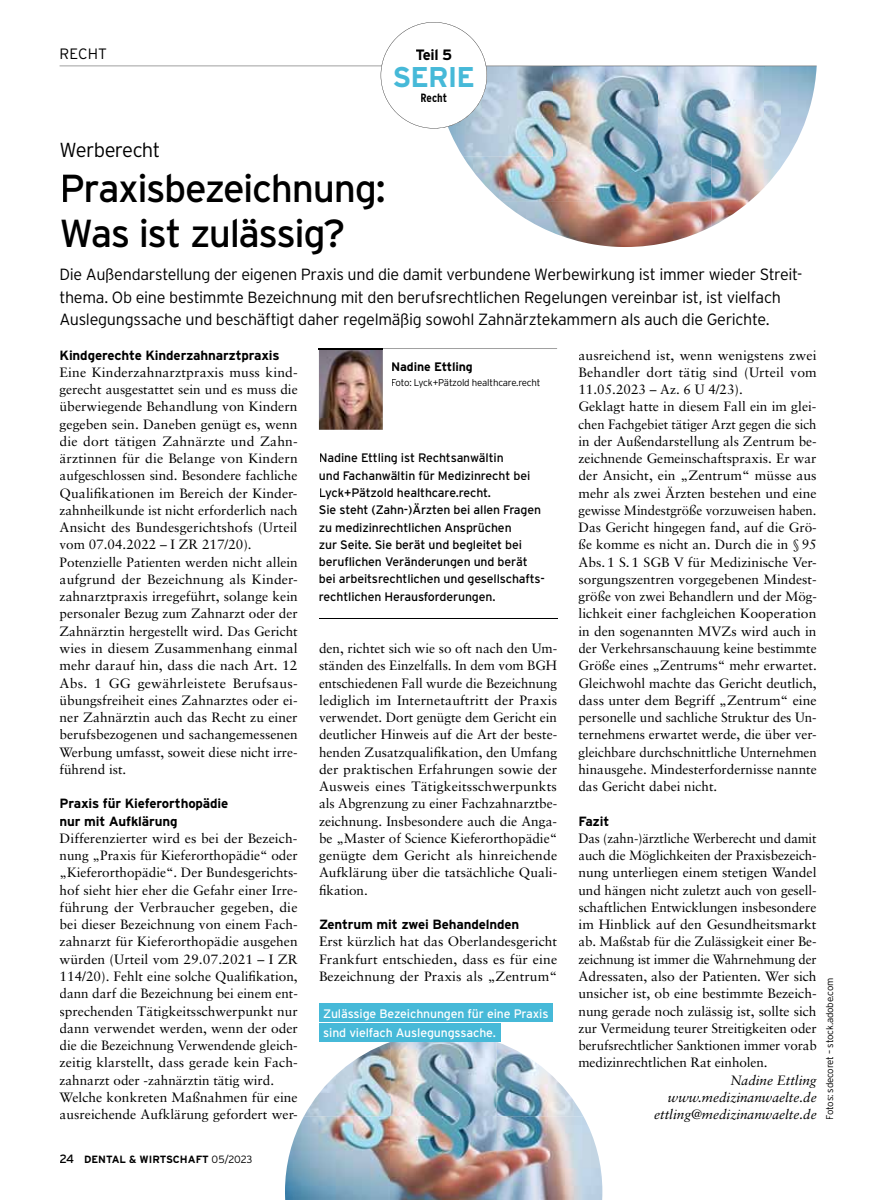
<style>
.page{position:relative;width:889px;height:1200px;background:#fff}
.page>*{position:absolute;margin:0;border:0;box-sizing:border-box;transform-origin:0 0}
.t1{font:39px/45px "Interstate";letter-spacing:-.035em;color:#000}
.t2{font:700 28.5px "Interstate";letter-spacing:-.03em;color:#46b9d8}
.t3{font:300 20.25px "Interstate";letter-spacing:-.03em;color:#000}
.t4{font:300 16.2px/22.5px "Interstate";letter-spacing:-.02em;color:#000}
.t5{font:300 15px "Interstate";letter-spacing:.01em;color:#000}
.t6{font:700 15px "Interstate";color:#000}
.t7{font:13.5px/17.2px "Sabon";color:#000}
.t8{font:italic 13.5px/17.2px "Sabon";color:#000;text-align:right}
.t9{font:700 13.35px/17.2px "Interstate";letter-spacing:-.01em;color:#000}
.t10{font:12.3px/17.2px "Interstate";letter-spacing:-.01em;color:#000}
.t11{font:12.3px/19.5px "Interstate";letter-spacing:-.01em;color:#fff}
.t12{font:700 12.3px "Interstate";letter-spacing:-.01em;color:#000}
.t13{font:700 condensed 12px "Interstate";color:#000}
.t14{font:700 10.5px "Interstate";color:#000}
.t15{font:300 9.75px "Interstate";letter-spacing:-.025em;color:#000}
.s1{font-weight:400;font-size:12px}
.s2{font-weight:300}
</style>
<div class="page">
<img style="left:448px;top:128px;width:316px;height:29px">
<img style="left:764px;top:128px;width:39px;height:60px">
<img style="left:463px;top:156px;width:248px;height:46px">
<img style="left:711px;top:156px;width:53px;height:71px">
<img style="left:502px;top:202px;width:111px;height:44px">
<svg style="left:60px;top:22px;width:756px;height:106px"></svg>
<div style="left:416px;top:49px;width:35px;height:11px;background:#fff"></div>
<div style="left:421px;top:93px;width:26px;height:9px;background:#fff"></div>
<img style="left:319px;top:349px;width:64px;height:80px">
<hr style="left:319px;top:618px;width:238px;height:1px;background:#000">
<svg style="left:319px;top:348px;width:238px;height:1px"></svg>
<img style="left:305px;top:1041px;width:86px;height:74px">
<img style="left:391px;top:1041px;width:105px;height:74px">
<img style="left:496px;top:1041px;width:87px;height:74px">
<img style="left:285px;top:1115px;width:317px;height:84px">
<div style="left:319px;top:1003px;width:234px;height:18px;background:#46b9d8"></div>
<div style="left:319px;top:1023px;width:181px;height:18px;background:#46b9d8"></div>
<p class="t5" style="left:60px;top:45px;width:49px">RECHT</p>
<p class="t6" style="left:415px;top:46px;width:38px">Teil 5</p>
<h2 class="t2" style="left:392px;top:61px;width:84px">SERIE</h2>
<p class="t13" style="left:420px;top:91px;width:28px">Recht</p>
<h3 class="t3" style="left:60px;top:138px;width:102px">Werberecht</h3>
<h1 class="t1" style="left:60px;top:165px;width:328px">Praxisbezeichnung:<br>Was ist zulässig?</h1>
<p class="t4" style="left:60px;top:263px;width:744px">Die Außendarstellung der eigenen Praxis und die damit verbundene Werbewirkung ist immer wieder Streit&shy;thema. Ob eine bestimmte Bezeichnung mit den berufsrechtlichen Regelungen vereinbar ist, ist vielfach<br>Auslegungssache und beschäftigt daher regelmäßig sowohl Zahnärztekammern als auch die Gerichte.</p>
<p class="t9" style="left:60px;top:346px;width:222px">Kindgerechte Kinderzahnarztpraxis</p>
<p class="t7" style="left:60px;top:363px;width:240px">Eine Kinderzahnarztpraxis muss kind&shy;gerecht ausgestattet sein und es muss die überwiegende Behandlung von Kindern gegeben sein. Daneben genügt es, wenn die dort tätigen Zahnärzte und Zahn&shy;ärztinnen für die Belange von Kindern aufgeschlossen sind. Besondere fachliche Qualifikationen im Bereich der Kinder&shy;zahnheilkunde ist nicht erforderlich nach Ansicht des Bundesgerichtshofs (Urteil vom 07.04.2022 – I ZR 217/20).<br>Potenzielle Patienten werden nicht allein aufgrund der Bezeichnung als Kinder&shy;zahnarztpraxis irregeführt, solange kein personaler Bezug zum Zahnarzt oder der Zahnärztin hergestellt wird. Das Gericht wies in diesem Zusammenhang einmal mehr darauf hin, dass die nach Art. 12<br>Abs. 1 GG gewährleistete Berufsaus&shy;übungsfreiheit eines Zahnarztes oder ei&shy;ner Zahnärztin auch das Recht zu einer berufsbezogenen und sachangemessenen Werbung umfasst, soweit diese nicht irre&shy;führend ist.</p>
<p class="t9" style="left:60px;top:794px;width:170px">Praxis für Kieferorthopädie nur mit Aufklärung</p>
<p class="t7" style="left:60px;top:829px;width:240px">Differenzierter wird es bei der Bezeich&shy;nung „Praxis für Kieferorthopädie“ oder „Kieferorthopädie“. Der Bundesgerichts&shy;hof sieht hier eher die Gefahr einer Irre&shy;führung der Verbraucher gegeben, die bei dieser Bezeichnung von einem Fach&shy;zahnarzt für Kieferorthopädie ausgehen würden (Urteil vom 29.07.2021 – I ZR 114/20). Fehlt eine solche Qualifikation, dann darf die Bezeichnung bei einem ent&shy;sprechenden Tätigkeitsschwerpunkt nur dann verwendet werden, wenn der oder die die Bezeichnung Verwendende gleich&shy;zeitig klarstellt, dass gerade kein Fach&shy;zahnarzt oder -zahnärztin tätig wird.<br>Welche konkreten Maßnahmen für eine ausreichende Aufklärung gefordert wer-</p>
<p class="t7" style="left:578px;top:346px;width:240px">ausreichend ist, wenn wenigstens zwei Behandler dort tätig sind (Urteil vom 11.05.2023 – Az. 6 U 4/23).<br>Geklagt hatte in diesem Fall ein im glei&shy;chen Fachgebiet tätiger Arzt gegen die sich in der Außendarstellung als Zentrum be&shy;zeichnende Gemeinschaftspraxis. Er war der Ansicht, ein „Zentrum“ müsse aus mehr als zwei Ärzten bestehen und eine gewisse Mindestgröße vorzuweisen haben.<br>Das Gericht hingegen fand, auf die Grö&shy;ße komme es nicht an. Durch die in § 95<br>Abs. 1 S. 1 SGB V für Medizinische Ver&shy;sorgungszentren vorgegebenen Mindest&shy;größe von zwei Behandlern und der Mög&shy;lichkeit einer fachgleichen Kooperation in den sogenannten MVZs wird auch in der Verkehrsanschauung keine bestimmte Größe eines „Zentrums“ mehr erwartet.<br>Gleichwohl machte das Gericht deutlich, dass unter dem Begriff „Zentrum“ eine personelle und sachliche Struktur des Un&shy;ternehmens erwartet werde, die über ver&shy;gleichbare durchschnittliche Unternehmen hinausgehe. Mindesterfordernisse nannte das Gericht dabei nicht.</p>
<p class="t9" style="left:578px;top:812px;width:32px">Fazit</p>
<p class="t7" style="left:578px;top:829px;width:240px;text-align:justify">Das (zahn-)ärztliche Werberecht und damit auch die Möglichkeiten der Praxisbezeich&shy;nung unterliegen einem stetigen Wandel und hängen nicht zuletzt auch von gesell&shy;schaftlichen Entwicklungen insbesondere im Hinblick auf den Gesundheitsmarkt ab. Maßstab für die Zulässigkeit einer Be&shy;zeichnung ist immer die Wahrnehmung der Adressaten, also der Patienten. Wer sich unsicher ist, ob eine bestimmte Bezeich&shy;nung gerade noch zulässig ist, sollte sich zur Vermeidung teurer Streitigkeiten oder berufsrechtlicher Sanktionen immer vorab medizinrechtlichen Rat einholen.</p>
<p class="t8" style="left:654px;top:1070px;width:164px">Nadine Ettling www.medizinanwaelte.de ettling@medizinanwaelte.de</p>
<p class="t12" style="left:391px;top:359px;width:83px">Nadine Ettling</p>
<p class="t15" style="left:391px;top:377px;width:151px">Foto: Lyck+Pätzold healthcare.recht</p>
<p class="t10" style="left:319px;top:449px;width:227px">Nadine Ettling ist Rechtsanwältin<br>und Fachanwältin für Medizinrecht bei Lyck+Pätzold healthcare.recht.<br>Sie steht (Zahn-)Ärzten bei allen Fragen zu medizinrechtlichen Ansprüchen<br>zur Seite. Sie berät und begleitet bei beruflichen Veränderungen und berät bei arbeitsrechtlichen und gesellschafts&shy;rechtlichen Herausforderungen.</p>
<p class="t7" style="left:319px;top:639px;width:240px;text-align:justify">den, richtet sich wie so oft nach den Um&shy;ständen des Einzelfalls. In dem vom BGH entschiedenen Fall wurde die Bezeichnung lediglich im Internetauftritt der Praxis verwendet. Dort genügte dem Gericht ein deutlicher Hinweis auf die Art der beste&shy;henden Zusatzqualifikation, den Umfang der praktischen Erfahrungen sowie der Ausweis eines Tätigkeitsschwerpunkts als Abgrenzung zu einer Fachzahnarztbe&shy;zeichnung. Insbesondere auch die Anga&shy;be „Master of Science Kieferorthopädie“ genügte dem Gericht als hinreichende Aufklärung über die tatsächliche Quali&shy;fikation.</p>
<p class="t9" style="left:319px;top:915px;width:202px">Zentrum mit zwei Behandelnden</p>
<p class="t7" style="left:319px;top:932px;width:240px;text-align:justify">Erst kürzlich hat das Oberlandesgericht Frankfurt entschieden, dass es für eine Bezeichnung der Praxis als „Zentrum“</p>
<p class="t11" style="left:323px;top:1003px;width:227px">Zulässige Bezeichnungen für eine Praxis sind vielfach Auslegungssache.</p>
<p class="t15" style="left:824px;top:1119px;width:143px;rotate:-90deg">Fotos: sdecoret – stock.adobe.com</p>
<p class="t14" style="left:60px;top:1152px;width:194px"><span class="s1">24</span> DENTAL &amp; WIRTSCHAFT <span class="s2">05 / 2023</span></p>
</div>
